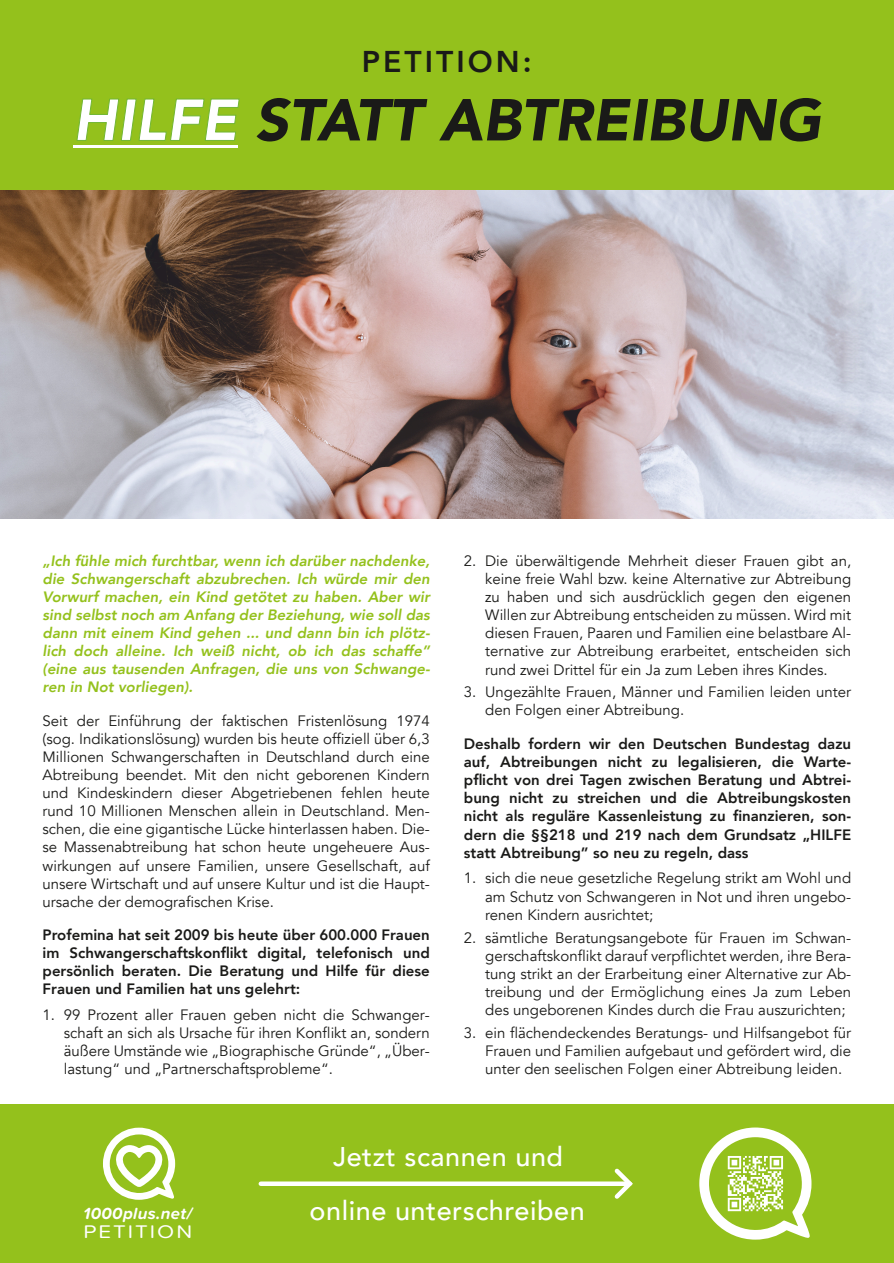
<style>
.page{position:relative;width:894px;height:1263px;background:#fff}
.page>*{position:absolute;margin:0;border:0;box-sizing:border-box;transform-origin:0 0}
.t1{font:italic 900 58.5px "Avenir";color:#1a1a18}
.t2{font:800 30px "Avenir";letter-spacing:.1em;color:#1a1a18}
.t3{font:500 27px "Avenir";letter-spacing:.02em;color:#fff}
.t4{font:19.05px "Proxima Soft";letter-spacing:.085em;color:#fff;scale:1.18 1}
.t5{font:italic 700 16.8px "Proxima Soft";letter-spacing:.02em;color:#fff}
.t6{font:15px "Avenir";color:#1a1a18}
.t7{font:800 15px "Avenir";color:#1a1a18}
.t8{font:italic 800 15px "Avenir";color:#94c11c}
.s1{color:#fff}
</style>
<div class="page">
<img style="left:0;top:190px;width:734px;height:328px">
<div style="left:0;top:1104px;width:893px;height:159px;background:#94c11c"></div>
<svg style="left:700px;top:1127px;width:112px;height:113px"></svg>
<svg style="left:104px;top:1127px;width:72px;height:73px"></svg>
<svg style="left:614px;top:1168px;width:19px;height:31px"></svg>
<div style="left:261px;top:1181px;width:368px;height:5px;background:#fff"></div>
<div style="left:0;top:0;width:893px;height:190px;background:#94c11c"></div>
<hr style="left:73px;top:145px;width:164px;height:3px;background:#fff">
<p class="t2" style="left:362px;top:42px;width:171px">PETITION:</p>
<p class="t1" style="left:73px;top:82px;width:749px"><span class="s1">HILFE</span> STATT ABTREIBUNG</p>
<p class="t8" style="left:43px;top:550px;width:388px">„Ich fühle mich furchtbar, wenn ich darüber nachdenke,</p>
<p class="t8" style="left:43px;top:569px;width:388px">die Schwangerschaft abzubrechen. Ich würde mir den</p>
<p class="t8" style="left:43px;top:587px;width:388px">Vorwurf machen, ein Kind getötet zu haben. Aber wir</p>
<p class="t8" style="left:43px;top:605px;width:388px">sind selbst noch am Anfang der Beziehung, wie soll das</p>
<p class="t8" style="left:43px;top:623px;width:389px">dann mit einem Kind gehen ... und dann bin ich plötz-</p>
<p class="t8" style="left:43px;top:641px;width:388px">lich doch alleine. Ich weiß nicht, ob ich das schaffe”</p>
<p class="t8" style="left:43px;top:659px;width:389px">(eine aus tausenden Anfragen, die uns von Schwange-</p>
<p class="t8" style="left:43px;top:677px;width:152px">ren in Not vorliegen).</p>
<p class="t6" style="left:43px;top:710px;width:388px">Seit der Einführung der faktischen Fristenlösung 1974</p>
<p class="t6" style="left:43px;top:729px;width:388px">(sog. Indikationslösung) wurden bis heute offiziell über 6,3</p>
<p class="t6" style="left:43px;top:747px;width:388px">Millionen Schwangerschaften in Deutschland durch eine</p>
<p class="t6" style="left:43px;top:765px;width:388px">Abtreibung beendet. Mit den nicht geborenen Kindern</p>
<p class="t6" style="left:43px;top:783px;width:388px">und Kindeskindern dieser Abgetriebenen fehlen heute</p>
<p class="t6" style="left:43px;top:801px;width:388px">rund 10 Millionen Menschen allein in Deutschland. Men-</p>
<p class="t6" style="left:43px;top:819px;width:388px">schen, die eine gigantische Lücke hinterlassen haben. Die-</p>
<p class="t6" style="left:43px;top:837px;width:388px">se Massenabtreibung hat schon heute ungeheuere Aus-</p>
<p class="t6" style="left:43px;top:855px;width:388px">wirkungen auf unsere Familien, unsere Gesellschaft, auf</p>
<p class="t6" style="left:43px;top:874px;width:388px">unsere Wirtschaft und auf unsere Kultur und ist die Haupt-</p>
<p class="t6" style="left:43px;top:892px;width:233px">ursache der demografischen Krise.</p>
<p class="t7" style="left:43px;top:925px;width:388px">Profemina hat seit 2009 bis heute über 600.000 Frauen</p>
<p class="t7" style="left:43px;top:943px;width:388px">im Schwangerschaftskonflikt digital, telefonisch und</p>
<p class="t7" style="left:43px;top:961px;width:388px">persönlich beraten. Die Beratung und Hilfe für diese</p>
<p class="t7" style="left:43px;top:979px;width:259px">Frauen und Familien hat uns gelehrt:</p>
<p class="t6" style="left:43px;top:1005px;width:388px">1. 99 Prozent aller Frauen geben nicht die Schwanger-</p>
<p class="t6" style="left:64px;top:1023px;width:367px">schaft an sich als Ursache für ihren Konflikt an, sondern</p>
<p class="t6" style="left:64px;top:1041px;width:367px">äußere Umstände wie „Biographische Gründe“, „Über-</p>
<p class="t6" style="left:64px;top:1059px;width:270px">lastung“ und „Partnerschaftsprobleme“.</p>
<p class="t6" style="left:463px;top:550px;width:388px">2. Die überwältigende Mehrheit dieser Frauen gibt an,</p>
<p class="t6" style="left:485px;top:569px;width:367px">keine freie Wahl bzw. keine Alternative zur Abtreibung</p>
<p class="t6" style="left:485px;top:587px;width:367px">zu haben und sich ausdrücklich gegen den eigenen</p>
<p class="t6" style="left:485px;top:605px;width:367px">Willen zur Abtreibung entscheiden zu müssen. Wird mit</p>
<p class="t6" style="left:485px;top:623px;width:367px">diesen Frauen, Paaren und Familien eine belastbare Al-</p>
<p class="t6" style="left:485px;top:641px;width:367px">ternative zur Abtreibung erarbeitet, entscheiden sich</p>
<p class="t6" style="left:485px;top:660px;width:344px">rund zwei Drittel für ein Ja zum Leben ihres Kindes.</p>
<p class="t6" style="left:463px;top:682px;width:388px">3. Ungezählte Frauen, Männer und Familien leiden unter</p>
<p class="t6" style="left:485px;top:700px;width:200px">den Folgen einer Abtreibung.</p>
<p class="t7" style="left:463px;top:734px;width:388px">Deshalb fordern wir den Deutschen Bundestag dazu</p>
<p class="t7" style="left:463px;top:752px;width:388px">auf, Abtreibungen nicht zu legalisieren, die Warte-</p>
<p class="t7" style="left:463px;top:770px;width:388px">pflicht von drei Tagen zwischen Beratung und Abtrei-</p>
<p class="t7" style="left:463px;top:788px;width:388px">bung nicht zu streichen und die Abtreibungskosten</p>
<p class="t7" style="left:463px;top:806px;width:388px">nicht als reguläre Kassenleistung zu finanzieren, son-</p>
<p class="t7" style="left:463px;top:825px;width:388px">dern die §§218 und 219 nach dem Grundsatz „HILFE</p>
<p class="t7" style="left:463px;top:843px;width:286px">statt Abtreibung” so neu zu regeln, dass</p>
<p class="t6" style="left:463px;top:868px;width:388px">1. sich die neue gesetzliche Regelung strikt am Wohl und</p>
<p class="t6" style="left:485px;top:887px;width:367px">am Schutz von Schwangeren in Not und ihren ungebo-</p>
<p class="t6" style="left:485px;top:905px;width:170px">renen Kindern ausrichtet;</p>
<p class="t6" style="left:463px;top:927px;width:388px">2. sämtliche Beratungsangebote für Frauen im Schwan-</p>
<p class="t6" style="left:485px;top:946px;width:367px">gerschaftskonflikt darauf verpflichtet werden, ihre Bera-</p>
<p class="t6" style="left:485px;top:964px;width:367px">tung strikt an der Erarbeitung einer Alternative zur Ab-</p>
<p class="t6" style="left:485px;top:982px;width:367px">treibung und der Ermöglichung eines Ja zum Leben</p>
<p class="t6" style="left:485px;top:1000px;width:362px">des ungeborenen Kindes durch die Frau auszurichten;</p>
<p class="t6" style="left:463px;top:1023px;width:388px">3. ein flächendeckendes Beratungs- und Hilfsangebot für</p>
<p class="t6" style="left:485px;top:1041px;width:367px">Frauen und Familien aufgebaut und gefördert wird, die</p>
<p class="t6" style="left:485px;top:1059px;width:358px">unter den seelischen Folgen einer Abtreibung leiden.</p>
<p class="t5" style="left:83px;top:1205px;width:110px">1000plus.net/</p>
<p class="t4" style="left:83px;top:1223px;width:93px">PETITION</p>
<p class="t3" style="left:333px;top:1139px;width:231px">Jetzt scannen und</p>
<p class="t3" style="left:309px;top:1193px;width:276px">online unterschreiben</p>
</div>
